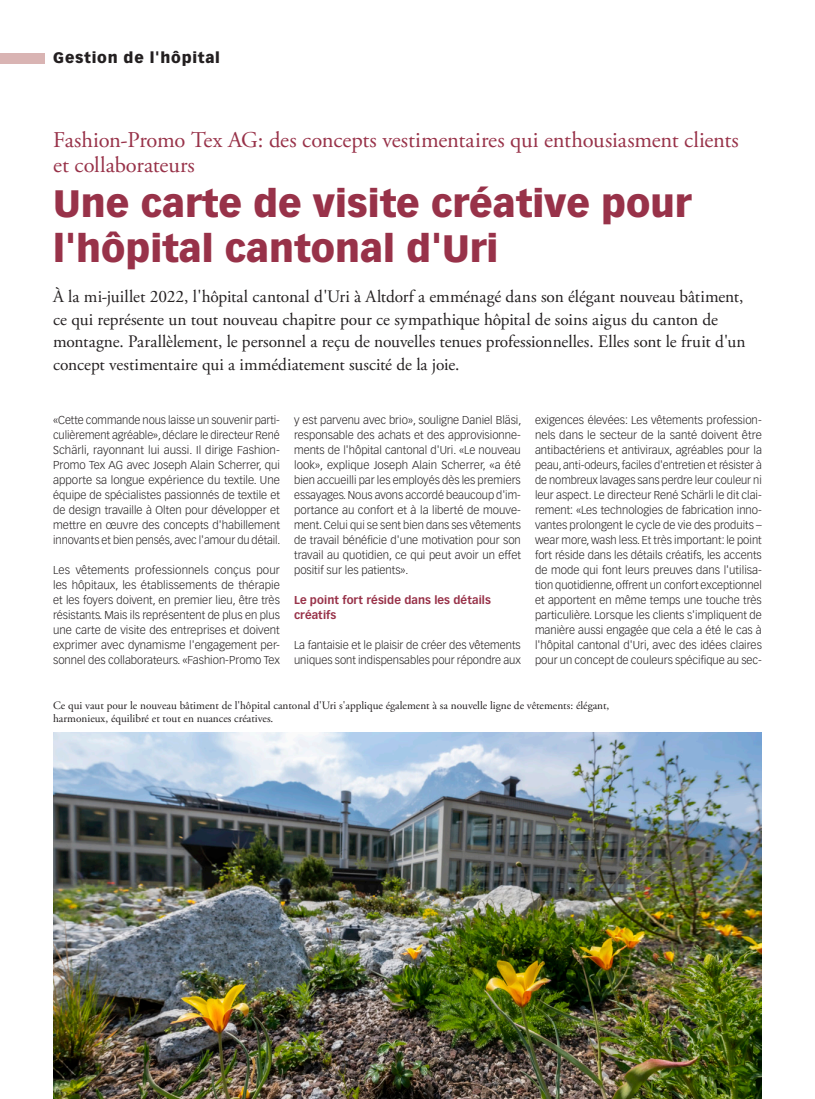
<style>
.page{position:relative;width:815px;height:1099px;background:#fff}
.page>*{position:absolute;margin:0;border:0;box-sizing:border-box;transform-origin:0 0}
.Titel_MM{font:900 37.5px/45px "Vectora LT Std";color:#983249}
.Obertitel_MM{font:22.5px/25px "Adobe Garamond Pro";letter-spacing:-.01em;color:#983249}
.Lead{font:17.5px/22.5px "Adobe Garamond Pro";letter-spacing:-.005em;color:#231f20}
.t1{font:900 15px "Vectora LT Std";letter-spacing:.05em;color:#231f20}
.Lauftext{font:300 11.25px/15px "Vectora LT Std";color:#231f20;text-align:justify}
.Legende{font:11.25px/13.5px "Adobe Garamond Pro";color:#231f20}
.ZT_MM{font:700 11.25px/15px "Vectora LT Std";letter-spacing:.01em;color:#983249}
</style>
<div class="page">
<div style="left:0;top:53px;width:45px;height:10px;background:#d9b4b3"></div>
<img style="left:53px;top:732px;width:709px;height:366px">
<h3 class="t1" style="left:53px;top:49px;width:168px">Gestion de l'hôpital</h3>
<p class="Obertitel_MM" style="left:53px;top:128px;width:687px">Fashion-Promo Tex AG: des concepts vestimentaires qui enthousiasment clients et collaborateurs</p>
<p class="Titel_MM" style="left:53px;top:180px;width:640px">Une carte de visite créative pour l'hôpital cantonal d'Uri</p>
<p class="Lead" style="left:53px;top:286px;width:694px">À la mi-juillet 2022, l'hôpital cantonal d'Uri à Altdorf a emménagé dans son élégant nouveau bâtiment, ce qui représente un tout nouveau chapitre pour ce sympathique hôpital de soins aigus du canton de montagne. Parallèlement, le personnel a reçu de nouvelles tenues professionnelles. Elles sont le fruit d'un concept vestimentaire qui a immédiatement suscité de la joie.</p>
<p class="Lauftext" style="left:53px;top:413px;width:229px">«Cette commande nous laisse un souvenir parti&shy;culièrement agréable», déclare le directeur René Schärli, rayonnant lui aussi. Il dirige Fashion-Promo Tex AG avec Joseph Alain Scherrer, qui apporte sa longue expérience du textile. Une équipe de spécialistes passionnés de textile et de design travaille à Olten pour développer et mettre en œuvre des concepts d'habillement innovants et bien pensés, avec l'amour du détail.</p>
<p class="Lauftext" style="left:53px;top:563px;width:228px">Les vêtements professionnels conçus pour les hôpitaux, les établissements de thérapie et les foyers doivent, en premier lieu, être très résistants. Mais ils représentent de plus en plus une carte de visite des entreprises et doivent exprimer avec dynamisme l'engagement per&shy;sonnel des collaborateurs. «Fashion-Promo Tex</p>
<p class="Lauftext" style="left:294px;top:413px;width:229px">y est parvenu avec brio», souligne Daniel Bläsi, responsable des achats et des approvisionne&shy;ments de l'hôpital cantonal d'Uri. «Le nouveau look», explique Joseph Alain Scherrer, «a été bien accueilli par les employés dès les premiers essayages. Nous avons accordé beaucoup d'im&shy;portance au confort et à la liberté de mouve&shy;ment. Celui qui se sent bien dans ses vêtements de travail bénéficie d'une motivation pour son travail au quotidien, ce qui peut avoir un effet positif sur les patients».</p>
<p class="ZT_MM" style="left:294px;top:593px;width:198px">Le point fort réside dans les détails créatifs</p>
<p class="Lauftext" style="left:294px;top:638px;width:228px">La fantaisie et le plaisir de créer des vêtements uniques sont indispensables pour répondre aux</p>
<p class="Lauftext" style="left:535px;top:413px;width:228px">exigences élevées: Les vêtements profession&shy;nels dans le secteur de la santé doivent être antibactériens et antiviraux, agréables pour la peau, anti-odeurs, faciles d'entretien et résister à de nombreux lavages sans perdre leur couleur ni leur aspect. Le directeur René Schärli le dit clai&shy;rement: «Les technologies de fabrication inno&shy;vantes prolongent le cycle de vie des produits – wear more, wash less. Et très important: le point fort réside dans les détails créatifs, les accents de mode qui font leurs preuves dans l'utilisa&shy;tion quotidienne, offrent un confort exceptionnel et apportent en même temps une touche très particulière. Lorsque les clients s'impliquent de manière aussi engagée que cela a été le cas à l'hôpital cantonal d'Uri, avec des idées claires pour un concept de couleurs spécifique au sec-</p>
<p class="Legende" style="left:53px;top:699px;width:558px">Ce qui vaut pour le nouveau bâtiment de l'hôpital cantonal d'Uri s'applique également à sa nouvelle ligne de vêtements: élégant, harmonieux, équilibré et tout en nuances créatives.</p>
</div>
